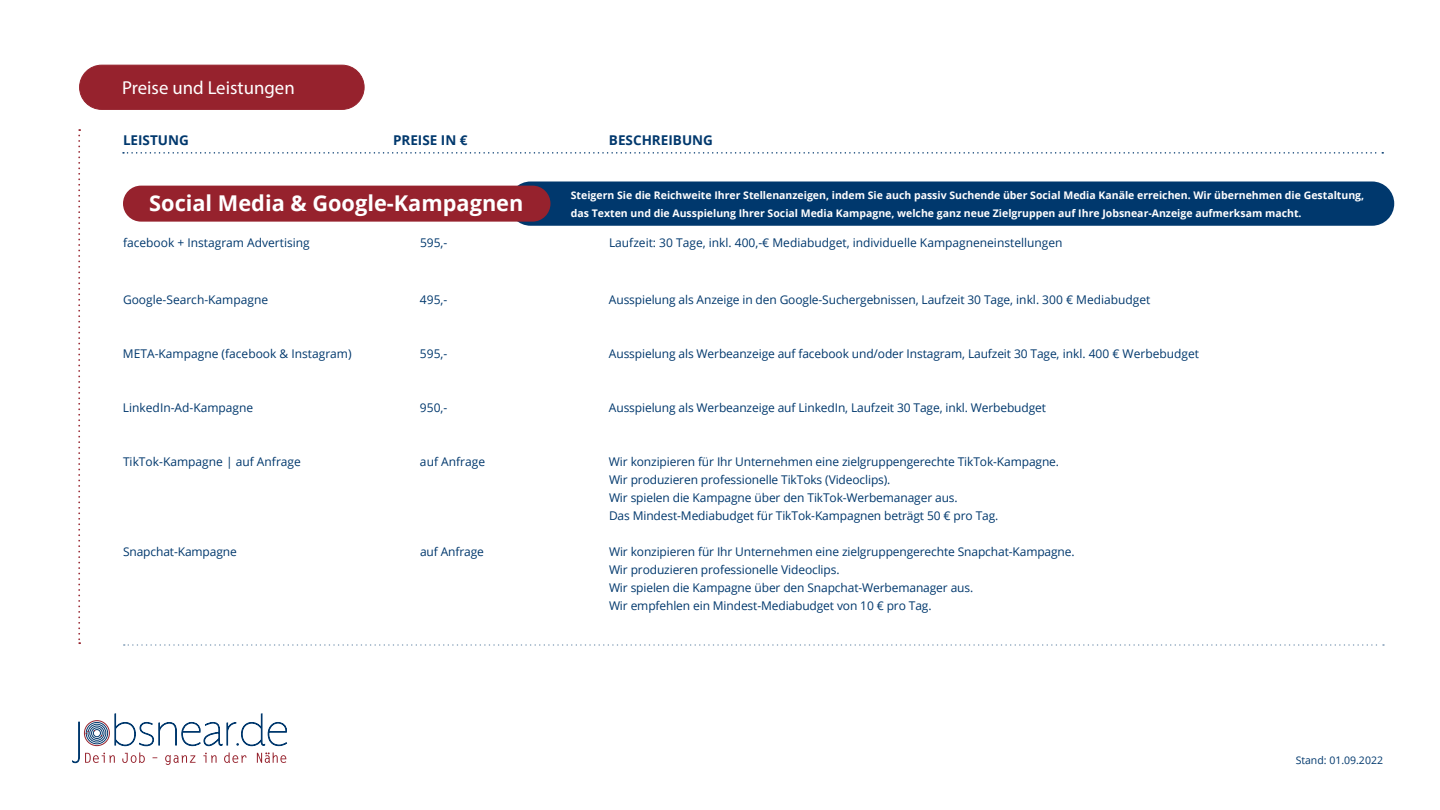
<style>
.page{position:relative;width:1440px;height:810px;background:#fff}
.page>*{position:absolute;margin:0;border:0;box-sizing:border-box;transform-origin:0 0}
.t1{font:700 21.75px "Open Sans";color:#fff}
.t2{font:18.75px "Myriad Pro";color:#fff}
.t3{font:700 13.5px "Open Sans";color:#00386d}
.t4{font:12px/18px "Open Sans";letter-spacing:-.01em;color:#00386d}
.t5{font:700 10.5px/18px "Open Sans";color:#fff}
.t6{font:10.5px "Open Sans";color:#00386d}
</style>
<div class="page">
<svg style="left:78px;top:129px;width:2px;height:515px"></svg>
<svg style="left:72px;top:713px;width:215px;height:52px"></svg>
<div style="left:508px;top:182px;width:886px;height:44px;background:#00386d;border-radius:22px"></div>
<div style="left:123px;top:186px;width:427px;height:36px;background:#96222d;border-radius:18px"></div>
<svg style="left:124px;top:644px;width:1260px;height:2px"></svg>
<svg style="left:123px;top:152px;width:1260px;height:2px"></svg>
<div style="left:80px;top:65px;width:284px;height:44px;background:#96222d;border-radius:22px"></div>
<div style="left:79px;top:65px;width:285px;height:45px;border:1px solid #96222d;border-radius:22px"></div>
<h2 class="t2" style="left:122px;top:76px;width:174px">Preise und Leistungen</h2>
<p class="t3" style="left:123px;top:131px;width:67px">LEISTUNG</p>
<p class="t3" style="left:393px;top:131px;width:76px">PREISE IN €</p>
<p class="t3" style="left:609px;top:131px;width:105px">BESCHREIBUNG</p>
<h1 class="t1" style="left:149px;top:188px;width:376px">Social Media &amp; Google-Kampagnen</h1>
<p class="t5" style="left:571px;top:186px;width:795px">Steigern Sie die Reichweite Ihrer Stellenanzeigen, indem Sie auch passiv Suchende über Social Media Kanäle erreichen. Wir übernehmen die Gestaltung, das Texten und die Ausspielung Ihrer Social Media Kampagne, welche ganz neue Zielgruppen auf Ihre Jobsnear-Anzeige aufmerksam macht.</p>
<p class="t4" style="left:123px;top:233px;width:188px">facebook + Instagram Advertising</p>
<p class="t4" style="left:420px;top:233px;width:29px">595,-</p>
<p class="t4" style="left:609px;top:233px;width:455px">Laufzeit: 30 Tage, inkl. 400,-€ Mediabudget, individuelle Kampagneneinstellungen</p>
<p class="t4" style="left:123px;top:290px;width:147px">Google-Search-Kampagne</p>
<p class="t4" style="left:420px;top:290px;width:29px">495,-</p>
<p class="t4" style="left:609px;top:290px;width:543px">Ausspielung als Anzeige in den Google-Suchergebnissen, Laufzeit 30 Tage, inkl. 300 € Mediabudget</p>
<p class="t4" style="left:123px;top:344px;width:230px">META-Kampagne (facebook &amp; Instagram)</p>
<p class="t4" style="left:420px;top:344px;width:29px">595,-</p>
<p class="t4" style="left:609px;top:344px;width:592px">Ausspielung als Werbeanzeige auf facebook und/oder Instagram, Laufzeit 30 Tage, inkl. 400 € Werbebudget</p>
<p class="t4" style="left:123px;top:398px;width:132px">LinkedIn-Ad-Kampagne</p>
<p class="t4" style="left:420px;top:398px;width:29px">950,-</p>
<p class="t4" style="left:609px;top:398px;width:439px">Ausspielung als Werbeanzeige auf LinkedIn, Laufzeit 30 Tage, inkl. Werbebudget</p>
<p class="t4" style="left:123px;top:452px;width:179px">TikTok-Kampagne | auf Anfrage</p>
<p class="t4" style="left:420px;top:452px;width:67px">auf Anfrage</p>
<p class="t4" style="left:609px;top:452px;width:452px">Wir konzipieren für Ihr Unternehmen eine zielgruppengerechte TikTok-Kampagne.<br>Wir produzieren professionelle TikToks (Videoclips).<br>Wir spielen die Kampagne über den TikTok-Werbemanager aus.<br>Das Mindest-Mediabudget für TikTok-Kampagnen beträgt 50 € pro Tag.</p>
<p class="t4" style="left:123px;top:542px;width:115px">Snapchat-Kampagne</p>
<p class="t4" style="left:420px;top:542px;width:65px">auf Anfrage</p>
<p class="t4" style="left:609px;top:542px;width:467px">Wir konzipieren für Ihr Unternehmen eine zielgruppengerechte Snapchat-Kampagne.<br>Wir produzieren professionelle Videoclips.<br>Wir spielen die Kampagne über den Snapchat-Werbemanager aus.<br>Wir empfehlen ein Mindest-Mediabudget von 10 € pro Tag.</p>
<p class="t6" style="left:1296px;top:753px;width:89px">Stand: 01.09.2022</p>
</div>
